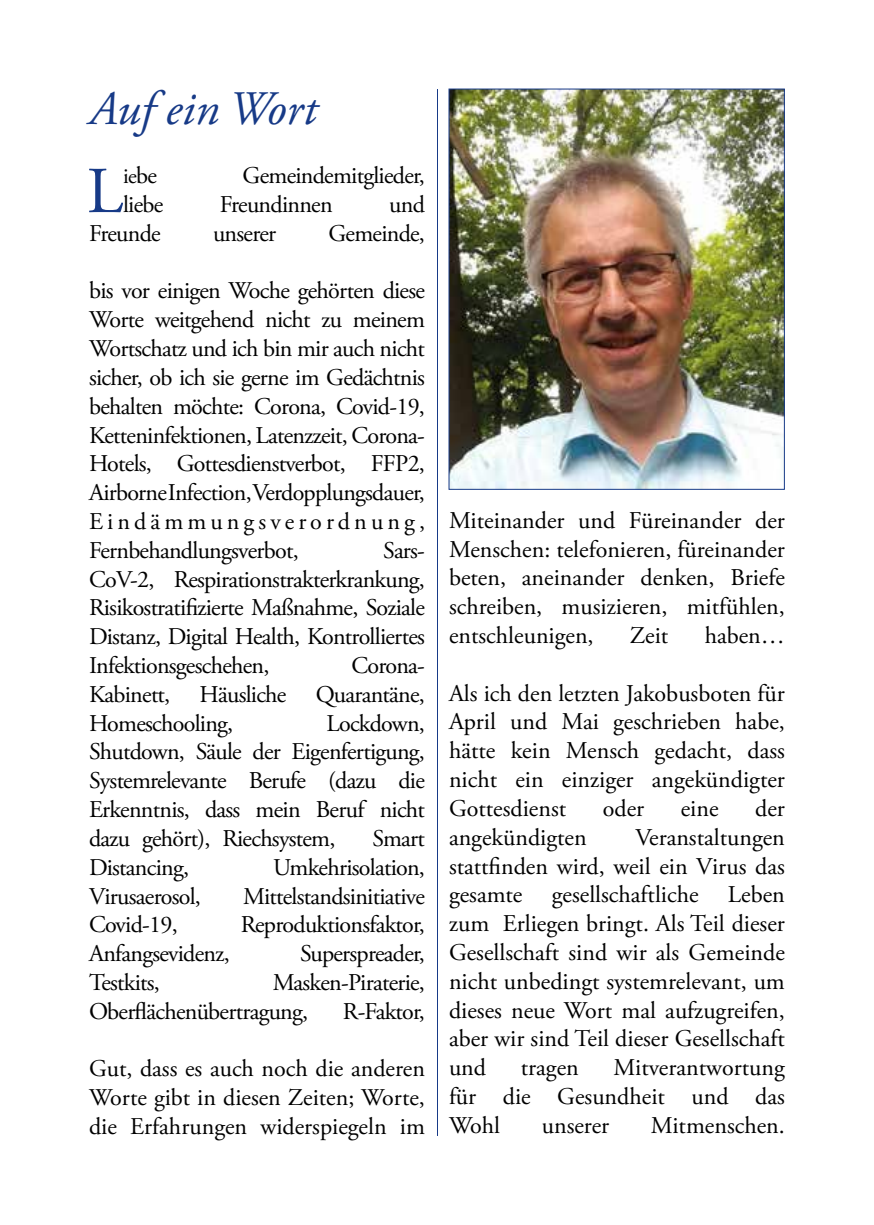
<style>
.page{position:relative;width:874px;height:1225px;background:#fff}
.page>*{position:absolute;margin:0;border:0;box-sizing:border-box;transform-origin:0 0}
.t1{font:65.4px "Adobe Garamond Pro";color:#173a87}
.t2{font:italic 48px "Adobe Garamond Pro";color:#173a87}
.t3{font:24px/28.8px "Adobe Garamond Pro";letter-spacing:-.03em;color:#000;text-align:justify}
.t4{font:24px "Adobe Garamond Pro";color:#000}
.t5{font:22px "Adobe Garamond Pro";color:#000}
.s1{font-size:24px}
</style>
<div class="page">
<hr style="left:437px;top:89px;width:1px;height:1047px;background:#173a87">
<img style="left:450px;top:91px;width:332px;height:397px">
<div style="left:448px;top:89px;width:336px;height:401px;border:1px solid #173a87"></div>
<h2 class="t2" style="left:89px;top:80px;width:229px">Auf ein Wort</h2>
<h1 class="t1" style="left:87px;top:152px;width:38px">L</h1>
<p class="t5" style="left:123px;top:163px;width:35px">ie<span class="s1">be</span></p>
<p class="t3" style="left:242px;top:162px;width:184px">Gemeindemitglieder,</p>
<p class="t3" style="left:123px;top:191px;width:42px">liebe</p>
<p class="t3" style="left:220px;top:191px;width:114px">Freundinnen</p>
<p class="t3" style="left:389px;top:191px;width:37px">und</p>
<p class="t3" style="left:89px;top:220px;width:73px">Freunde</p>
<p class="t3" style="left:213px;top:220px;width:65px">unserer</p>
<p class="t3" style="left:328px;top:220px;width:98px">Gemeinde,</p>
<p class="t3" style="left:89px;top:277px;width:337px">bis vor einigen Woche gehörten diese Worte weitgehend nicht zu meinem Wortschatz und ich bin mir auch nicht sicher, ob ich sie gerne im Gedächtnis behalten möchte: Corona, Covid-19, Ketteninfektionen, Latenzzeit, Corona-Hotels, Gottesdienstverbot, FFP2, Airborne Infection, Verdopplungsdauer, Eindämmungsverordnung, Fernbehandlungsverbot,</p>
<p class="t3" style="left:89px;top:536px;width:337px;text-indent:294px">Sars-CoV-2, Respirationstrakterkrankung, Risikostratifizierte Maßnahme, Soziale Distanz, Digital Health, Kontrolliertes Infektionsgeschehen,</p>
<p class="t3" style="left:89px;top:652px;width:337px;text-indent:262px">Corona-Kabinett, Häusliche Quarantäne, Homeschooling,</p>
<p class="t3" style="left:89px;top:709px;width:337px;text-indent:237px">Lockdown, Shutdown, Säule der Eigenfertigung, Systemrelevante Berufe (dazu die Erkenntnis, dass mein Beruf nicht dazu gehört), Riechsystem,</p>
<p class="t3" style="left:372px;top:824px;width:54px">Smart</p>
<p class="t3" style="left:89px;top:853px;width:101px">Distancing,</p>
<p class="t3" style="left:273px;top:853px;width:153px">Umkehrisolation,</p>
<p class="t3" style="left:89px;top:882px;width:113px">Virusaerosol,</p>
<p class="t3" style="left:243px;top:882px;width:183px">Mittelstandsinitiative</p>
<p class="t3" style="left:89px;top:911px;width:90px">Covid-19,</p>
<p class="t3" style="left:240px;top:911px;width:186px">Reproduktionsfaktor,</p>
<p class="t3" style="left:89px;top:940px;width:142px">Anfangsevidenz,</p>
<p class="t3" style="left:300px;top:940px;width:126px">Superspreader,</p>
<p class="t3" style="left:89px;top:968px;width:72px">Testkits,</p>
<p class="t3" style="left:89px;top:968px;width:337px;text-indent:183px">Masken-Piraterie,<br>Oberflächenübertragung,</p>
<p class="t3" style="left:343px;top:997px;width:83px">R-Faktor,</p>
<p class="t3" style="left:89px;top:1055px;width:337px">Gut, dass es auch noch die anderen Worte gibt in diesen Zeiten; Worte, die Erfahrungen widerspiegeln im</p>
<p class="t3" style="left:449px;top:506px;width:337px">Miteinander und Füreinander der Menschen: telefonieren, füreinander beten, aneinander denken, Briefe schreiben, musizieren, mitfühlen, entschleunigen,</p>
<p class="t3" style="left:629px;top:622px;width:40px">Zeit</p>
<p class="t3" style="left:704px;top:622px;width:82px">haben…</p>
<p class="t3" style="left:449px;top:679px;width:337px">Als ich den letzten Jakobusboten für April und Mai geschrieben habe, hätte kein Mensch gedacht, dass nicht ein einziger angekündigter Gottesdienst</p>
<p class="t3" style="left:602px;top:794px;width:43px">oder</p>
<p class="t3" style="left:680px;top:794px;width:39px">eine</p>
<p class="t3" style="left:754px;top:794px;width:31px">der</p>
<p class="t3" style="left:449px;top:823px;width:337px;text-indent:186px">Veranstaltungen stattfinden wird, weil ein Virus das gesamte gesellschaftliche Leben zum Erliegen bringt. Als Teil dieser Gesellschaft sind wir als Gemeinde nicht unbedingt systemrelevant, um dieses neue Wort mal aufzugreifen, aber wir sind Teil dieser Gesellschaft und</p>
<p class="t4" style="left:449px;top:822px;width:139px">angekündigten</p>
<p class="t3" style="left:449px;top:1054px;width:337px;text-indent:164px">Mitverantwortung für die Gesundheit und das Wohl</p>
<p class="t3" style="left:520px;top:1054px;width:59px">tragen</p>
<p class="t4" style="left:541px;top:1110px;width:69px">unserer</p>
<p class="t4" style="left:650px;top:1110px;width:135px">Mitmenschen.</p>
</div>
